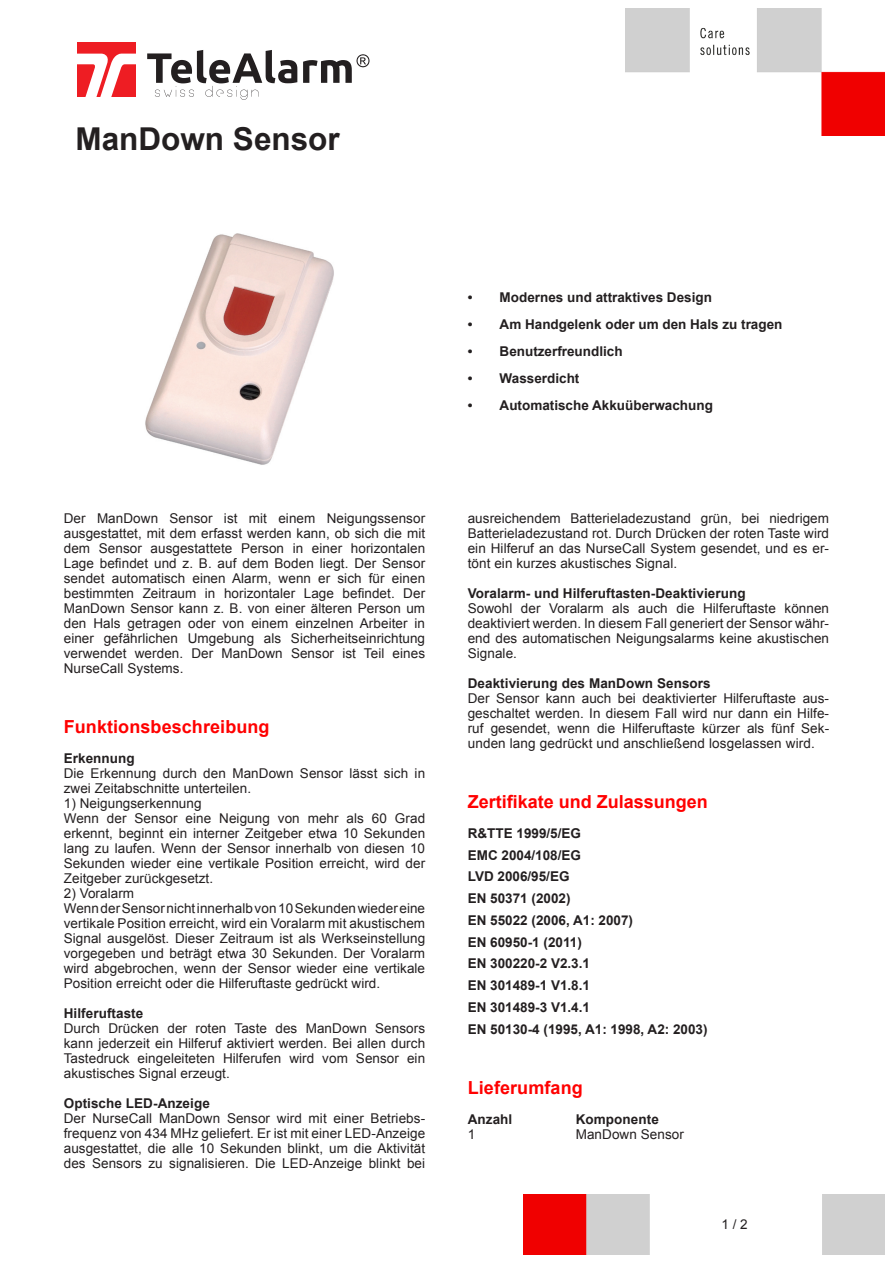
<style>
.page{position:relative;width:893px;height:1263px;background:#fff}
.page>*{position:absolute;margin:0;border:0;box-sizing:border-box;transform-origin:0 0}
.t1{font:700 31.5px "Arial";color:#231f20}
.t2{font:700 18px "Arial";letter-spacing:.005em;color:#f00}
.t3{font:13.5px/15px "Arial";letter-spacing:.005em;color:#231f20;text-align:justify}
.t4{font:700 13.5px/21.8px "Arial";color:#231f20}
</style>
<div class="page">
<div style="left:77px;top:43px;width:59px;height:54px;background:#ee1d23"></div>
<svg style="left:77px;top:50px;width:220px;height:50px"></svg>
<svg style="left:303px;top:54px;width:66px;height:29px"></svg>
<img style="left:625px;top:9px;width:259px;height:126px">
<img style="left:523px;top:1194px;width:361px;height:60px">
<img style="left:145px;top:234px;width:189px;height:231px">
<h1 class="t1" style="left:75px;top:118px;width:266px">ManDown Sensor</h1>
<p class="t3" style="left:64px;top:511px;width:363px">Der ManDown Sensor ist mit einem Neigungssensor ausgestattet, mit dem erfasst werden kann, ob sich die mit dem Sensor ausgestattete Person in einer horizontalen Lage befindet und z. B. auf dem Boden liegt. Der Sensor sendet automatisch einen Alarm, wenn er sich für einen bestimmten Zeitraum in horizontaler Lage befindet. Der ManDown Sensor kann z. B. von einer älteren Person um den Hals getragen oder von einem einzelnen Arbeiter in einer gefährlichen Umgebung als Sicherheitseinrichtung verwendet werden. Der ManDown Sensor ist Teil eines NurseCall Systems.</p>
<h2 class="t2" style="left:64px;top:715px;width:207px">Funktionsbeschreibung</h2>
<p class="t4" style="left:64px;top:748px;width:73px">Erkennung</p>
<p class="t3" style="left:64px;top:766px;width:363px">Die Erkennung durch den ManDown Sensor lässt sich in zwei Zeitabschnitte unterteilen.</p>
<p class="t3" style="left:64px;top:796px;width:363px;text-align:left">1) Neigungserkennung<br>Wenn der Sensor eine Neigung von mehr als 60 Grad erkennt, beginnt ein interner Zeitgeber etwa 10 Sekunden lang zu laufen. Wenn der Sensor innerhalb von diesen 10<br>Sekunden wieder eine vertikale Position erreicht, wird der Zeitgeber zurückgesetzt.</p>
<p class="t3" style="left:64px;top:886px;width:363px;text-align:left">2) Voralarm<br>Wenn der Sensor nicht innerhalb von 10 Sekunden wieder eine vertikale Position erreicht, wird ein Voralarm mit akustischem Signal ausgelöst. Dieser Zeitraum ist als Werkseinstellung vorgegeben und beträgt etwa 30 Sekunden. Der Voralarm wird abgebrochen, wenn der Sensor wieder eine vertikale Position erreicht oder die Hilferuftaste gedrückt wird.</p>
<p class="t4" style="left:64px;top:1003px;width:81px">Hilferuftaste</p>
<p class="t3" style="left:64px;top:1021px;width:363px">Durch Drücken der roten Taste des ManDown Sensors kann jederzeit ein Hilferuf aktiviert werden. Bei allen durch Tastedruck eingeleiteten Hilferufen wird vom Sensor ein akustisches Signal erzeugt.</p>
<p class="t4" style="left:64px;top:1093px;width:148px">Optische LED-Anzeige</p>
<p class="t3" style="left:64px;top:1111px;width:363px">Der NurseCall ManDown Sensor wird mit einer Betriebs&shy;frequenz von 434 MHz geliefert. Er ist mit einer LED-Anzeige ausgestattet, die alle 10 Sekunden blinkt, um die Aktivität des Sensors zu signalisieren. Die LED-Anzeige blinkt bei</p>
<p class="t4" style="left:468px;top:287px;width:246px">• Modernes und attraktives Design</p>
<p class="t4" style="left:468px;top:314px;width:316px">• Am Handgelenk oder um den Hals zu tragen</p>
<p class="t4" style="left:468px;top:341px;width:156px">• Benutzerfreundlich</p>
<p class="t4" style="left:468px;top:368px;width:113px">• Wasserdicht</p>
<p class="t4" style="left:468px;top:395px;width:247px">• Automatische Akkuüberwachung</p>
<p class="t3" style="left:468px;top:511px;width:363px">ausreichendem Batterieladezustand grün, bei niedrigem Batterieladezustand rot. Durch Drücken der roten Taste wird ein Hilferuf an das NurseCall System gesendet, und es er&shy;tönt ein kurzes akustisches Signal.</p>
<p class="t4" style="left:468px;top:583px;width:279px">Voralarm- und Hilferuftasten-Deaktivierung</p>
<p class="t3" style="left:468px;top:601px;width:363px">Sowohl der Voralarm als auch die Hilferuftaste können deaktiviert werden. In diesem Fall generiert der Sensor währ&shy;end des automatischen Neigungsalarms keine akustischen Signale.</p>
<p class="t4" style="left:468px;top:673px;width:244px">Deaktivierung des ManDown Sensors</p>
<p class="t3" style="left:468px;top:691px;width:363px">Der Sensor kann auch bei deaktivierter Hilferuftaste aus&shy;geschaltet werden. In diesem Fall wird nur dann ein Hilfe&shy;ruf gesendet, wenn die Hilferuftaste kürzer als fünf Sek&shy;unden lang gedrückt und anschließend losgelassen wird.</p>
<h2 class="t2" style="left:468px;top:790px;width:242px">Zertifikate und Zulassungen</h2>
<p class="t4" style="left:468px;top:823px;width:241px">R&amp;TTE 1999/5/EG<br>EMC 2004/108/EG<br>LVD 2006/95/EG<br>EN 50371 (2002)<br>EN 55022 (2006, A1: 2007)<br>EN 60950-1 (2011)<br>EN 300220-2 V2.3.1<br>EN 301489-1 V1.8.1<br>EN 301489-3 V1.4.1<br>EN 50130-4 (1995, A1: 1998, A2: 2003)</p>
<h2 class="t2" style="left:468px;top:1075px;width:117px">Lieferumfang</h2>
<p class="t4" style="left:468px;top:1108px;width:46px">Anzahl</p>
<p class="t4" style="left:576px;top:1108px;width:85px">Komponente</p>
<p class="t3" style="left:468px;top:1126px;width:9px">1</p>
<p class="t3" style="left:576px;top:1126px;width:110px">ManDown Sensor</p>
<p class="t3" style="left:721px;top:1217px;width:28px">1 / 2</p>
</div>
